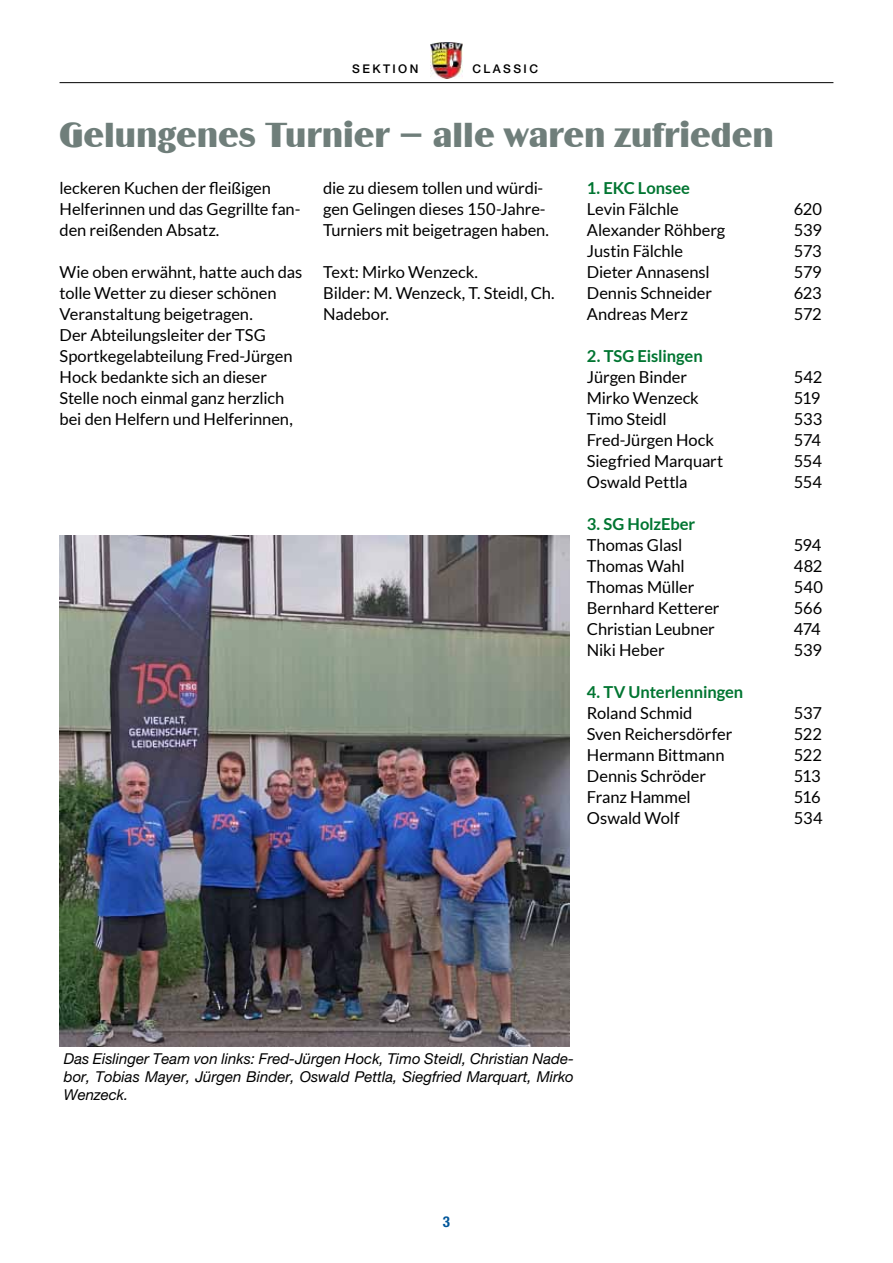
<style>
.page{position:relative;width:893px;height:1263px;background:#fff}
.page>*{position:absolute;margin:0;border:0;box-sizing:border-box;transform-origin:0 0}
.t1{font:36px "Binner D";color:#6f7e7a}
.t2{font:16.5px/21px "Lato";letter-spacing:-.005em;color:#000}
.t3{font:700 16.5px "Lato";color:#007531}
.t4{font:italic 15px/18px "Helvetica Neue LT Pro";color:#000;text-align:justify}
.t5{font:700 condensed 15px "Helvetica Neue LT Pro";color:#00569a}
.t6{font:500 12px "Helvetica Neue LT Pro";letter-spacing:.2em;color:#000}
</style>
<div class="page">
<hr style="left:60px;top:82px;width:773px;height:1px;background:#000">
<img style="left:431px;top:43px;width:31px;height:36px">
<img style="left:60px;top:536px;width:510px;height:511px">
<p class="t6" style="left:352px;top:62px;width:68px">SEKTION</p>
<p class="t6" style="left:472px;top:62px;width:67px">CLASSIC</p>
<h1 class="t1" style="left:60px;top:115px;width:716px">Gelungenes Turnier – alle waren zufrieden</h1>
<p class="t2" style="left:60px;top:177px;width:242px">leckeren Kuchen der fleißigen<br>Helferinnen und das Gegrillte fan&shy;den reißenden Absatz.</p>
<p class="t2" style="left:60px;top:261px;width:244px">Wie oben erwähnt, hatte auch das tolle Wetter zu dieser schönen<br>Veranstaltung beigetragen.<br>Der Abteilungsleiter der TSG<br>Sportkegelabteilung Fred-Jürgen<br>Hock bedankte sich an dieser<br>Stelle noch einmal ganz herzlich bei den Helfern und Helferinnen,</p>
<p class="t2" style="left:323px;top:178px;width:227px">die zu diesem tollen und würdi&shy;gen Gelingen dieses 150-Jahre-<br>Turniers mit beigetragen haben.</p>
<p class="t2" style="left:323px;top:262px;width:233px">Text: Mirko Wenzeck.<br>Bilder: M. Wenzeck, T. Steidl, Ch.<br>Nadebor.</p>
<p class="t3" style="left:587px;top:179px;width:105px">1. EKC Lonsee</p>
<p class="t2" style="left:587px;top:198px;width:94px">Levin Fälchle</p>
<p class="t2" style="left:794px;top:198px;width:30px">620</p>
<p class="t2" style="left:587px;top:219px;width:140px">Alexander Röhberg</p>
<p class="t2" style="left:794px;top:219px;width:30px">539</p>
<p class="t2" style="left:587px;top:240px;width:98px">Justin Fälchle</p>
<p class="t2" style="left:794px;top:240px;width:29px">573</p>
<p class="t2" style="left:587px;top:261px;width:124px">Dieter Annasensl</p>
<p class="t2" style="left:794px;top:261px;width:29px">579</p>
<p class="t2" style="left:587px;top:282px;width:127px">Dennis Schneider</p>
<p class="t2" style="left:794px;top:282px;width:29px">623</p>
<p class="t2" style="left:587px;top:304px;width:103px">Andreas Merz</p>
<p class="t2" style="left:794px;top:304px;width:30px">572</p>
<p class="t3" style="left:587px;top:347px;width:117px">2. TSG Eislingen</p>
<p class="t2" style="left:587px;top:366px;width:102px">Jürgen Binder</p>
<p class="t2" style="left:794px;top:366px;width:30px">542</p>
<p class="t2" style="left:587px;top:388px;width:114px">Mirko Wenzeck</p>
<p class="t2" style="left:794px;top:388px;width:28px">519</p>
<p class="t2" style="left:587px;top:409px;width:81px">Timo Steidl</p>
<p class="t2" style="left:794px;top:409px;width:30px">533</p>
<p class="t2" style="left:587px;top:430px;width:129px">Fred-Jürgen Hock</p>
<p class="t2" style="left:794px;top:430px;width:29px">574</p>
<p class="t2" style="left:587px;top:451px;width:138px">Siegfried Marquart</p>
<p class="t2" style="left:794px;top:451px;width:30px">554</p>
<p class="t2" style="left:587px;top:472px;width:102px">Oswald Pettla</p>
<p class="t2" style="left:794px;top:472px;width:30px">554</p>
<p class="t3" style="left:587px;top:515px;width:110px">3. SG HolzEber</p>
<p class="t2" style="left:587px;top:535px;width:97px">Thomas Glasl</p>
<p class="t2" style="left:794px;top:535px;width:29px">594</p>
<p class="t2" style="left:587px;top:556px;width:99px">Thomas Wahl</p>
<p class="t2" style="left:794px;top:556px;width:30px">482</p>
<p class="t2" style="left:587px;top:577px;width:109px">Thomas Müller</p>
<p class="t2" style="left:794px;top:577px;width:31px">540</p>
<p class="t2" style="left:587px;top:598px;width:134px">Bernhard Ketterer</p>
<p class="t2" style="left:794px;top:598px;width:30px">566</p>
<p class="t2" style="left:587px;top:619px;width:130px">Christian Leubner</p>
<p class="t2" style="left:794px;top:619px;width:28px">474</p>
<p class="t2" style="left:587px;top:640px;width:79px">Niki Heber</p>
<p class="t2" style="left:794px;top:640px;width:30px">539</p>
<p class="t3" style="left:587px;top:683px;width:158px">4. TV Unterlenningen</p>
<p class="t2" style="left:587px;top:703px;width:107px">Roland Schmid</p>
<p class="t2" style="left:794px;top:703px;width:30px">537</p>
<p class="t2" style="left:587px;top:724px;width:147px">Sven Reichersdörfer</p>
<p class="t2" style="left:794px;top:724px;width:30px">522</p>
<p class="t2" style="left:587px;top:745px;width:139px">Hermann Bittmann</p>
<p class="t2" style="left:794px;top:745px;width:30px">522</p>
<p class="t2" style="left:587px;top:766px;width:121px">Dennis Schröder</p>
<p class="t2" style="left:794px;top:766px;width:28px">513</p>
<p class="t2" style="left:587px;top:787px;width:105px">Franz Hammel</p>
<p class="t2" style="left:794px;top:787px;width:28px">516</p>
<p class="t2" style="left:587px;top:808px;width:94px">Oswald Wolf</p>
<p class="t2" style="left:794px;top:808px;width:30px">534</p>
<p class="t4" style="left:64px;top:1049px;width:512px">Das Eislinger Team von links: Fred-Jürgen Hock, Timo Steidl, Christian Nade&shy;bor, Tobias Mayer, Jürgen Binder, Oswald Pettla, Siegfried Marquart, Mirko Wenzeck.</p>
<p class="t5" style="left:443px;top:1212px;width:9px">3</p>
</div>
